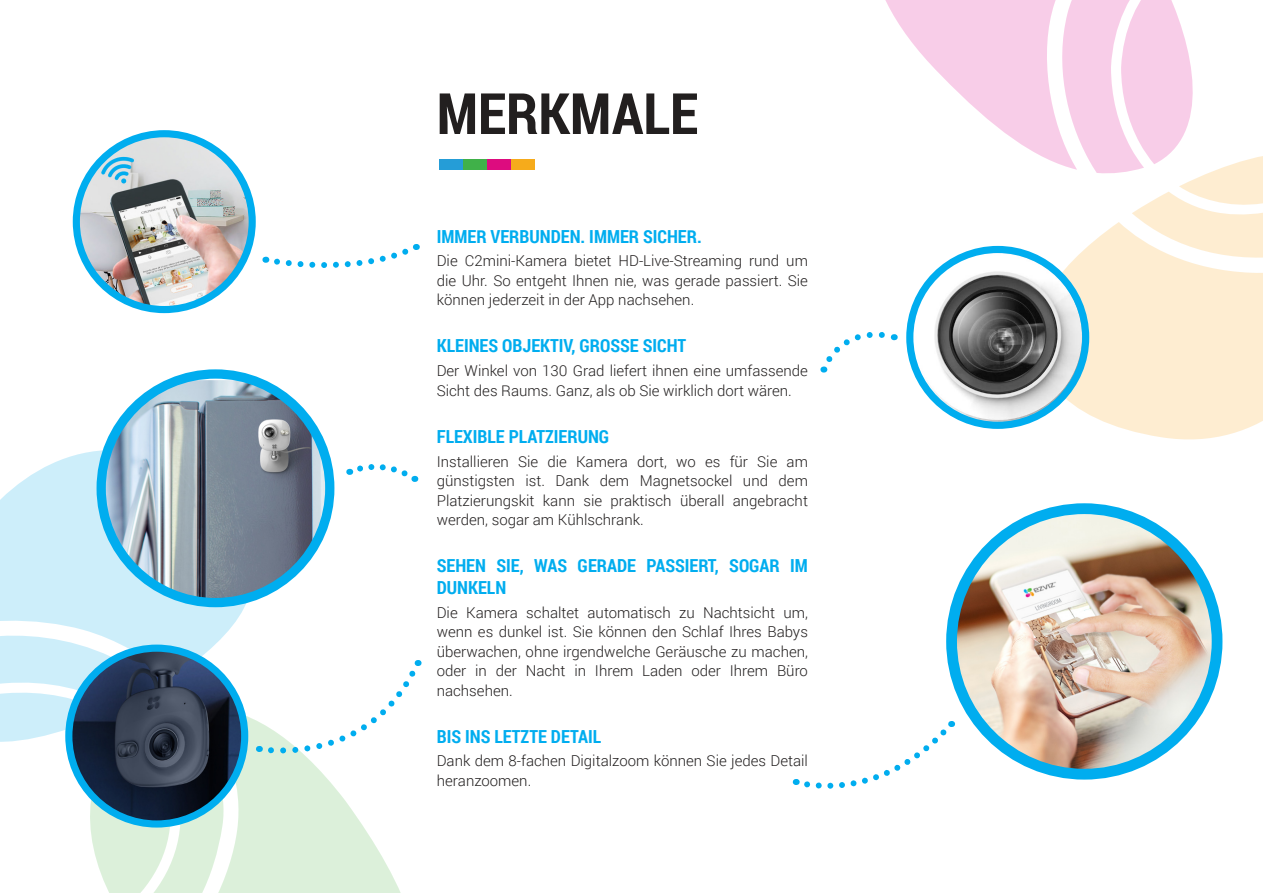
<style>
.page{position:relative;width:1263px;height:893px;background:#fff}
.page>*{position:absolute;margin:0;border:0;box-sizing:border-box;transform-origin:0 0}
.t1{font:700 57px "Roboto Condensed";color:#221f1f}
.t2{font:700 18px/21.6px "Roboto Condensed";color:#00adef}
.t3{font:300 15px/19.5px "Roboto";color:#221f1f;text-align:justify}
</style>
<div class="page">
<svg style="left:1016px;top:247px;width:247px;height:193px;background:#faeed6"></svg>
<svg style="left:885px;top:0;width:170px;height:163px;fill:#f8cde8"></svg>
<svg style="left:1055px;top:0;width:208px;height:265px"></svg>
<svg style="left:228px;top:706px;width:173px;height:187px;fill:#dcf0da"></svg>
<svg style="left:0;top:678px;width:228px;height:215px"></svg>
<svg style="left:0;top:450px;width:247px;height:228px;fill:#cdeefa"></svg>
<img style="left:76px;top:134px;width:176px;height:176px;border-radius:88px">
<div style="left:73px;top:130px;width:183px;height:183px;border:7px solid #00adef;border-radius:50%"></div>
<img style="left:910px;top:249px;width:176px;height:176px;border-radius:88px">
<div style="left:906px;top:246px;width:183px;height:183px;border:7px solid #00adef;border-radius:50%"></div>
<img style="left:69px;top:648px;width:176px;height:176px;border-radius:88px">
<div style="left:65px;top:645px;width:183px;height:182px;border:7px solid #00adef;border-radius:50%"></div>
<img style="left:101px;top:380px;width:229px;height:223px">
<div style="left:97px;top:369px;width:237px;height:238px;border:9px solid #00adef;border-radius:50%"></div>
<img style="left:951px;top:509px;width:266px;height:265px;border-radius:133px">
<div style="left:946px;top:503px;width:276px;height:277px;border:11px solid #00adef;border-radius:50%"></div>
<svg style="left:265px;top:244px;width:153px;height:24px"></svg>
<svg style="left:820px;top:332px;width:65px;height:41px"></svg>
<svg style="left:796px;top:721px;width:160px;height:68px"></svg>
<svg style="left:349px;top:464px;width:69px;height:18px"></svg>
<svg style="left:259px;top:660px;width:163px;height:96px"></svg>
<div style="left:439px;top:160px;width:24px;height:10px;background:#259dd7"></div>
<div style="left:463px;top:160px;width:24px;height:10px;background:#40b149"></div>
<div style="left:487px;top:160px;width:24px;height:10px;background:#dd0c7f"></div>
<div style="left:511px;top:160px;width:24px;height:10px;background:#f6ab1b"></div>
<h1 class="t1" style="left:437px;top:90px;width:263px">MERKMALE</h1>
<p class="t2" style="left:437px;top:227px;width:267px">IMMER VERBUNDEN. IMMER SICHER.</p>
<p class="t3" style="left:437px;top:252px;width:373px">Die C2mini-Kamera bietet HD-Live-Streaming rund um die Uhr. So entgeht Ihnen nie, was gerade passiert. Sie können jederzeit in der App nachsehen.</p>
<p class="t2" style="left:437px;top:337px;width:251px">KLEINES OBJEKTIV, GROSSE SICHT</p>
<p class="t3" style="left:437px;top:362px;width:373px">Der Winkel von 130 Grad liefert ihnen eine umfassende<br>Sicht des Raums. Ganz, als ob Sie wirklich dort wären.</p>
<p class="t2" style="left:437px;top:427px;width:174px">FLEXIBLE PLATZIERUNG</p>
<p class="t3" style="left:437px;top:453px;width:373px">Installieren Sie die Kamera dort, wo es für Sie am günstigsten ist. Dank dem Magnetsockel und dem Platzierungskit kann sie praktisch überall angebracht werden, sogar am Kühlschrank.</p>
<p class="t2" style="left:437px;top:556px;width:373px">SEHEN SIE, WAS GERADE PASSIERT, SOGAR IM<br>DUNKELN</p>
<p class="t3" style="left:437px;top:604px;width:373px">Die Kamera schaltet automatisch zu Nachtsicht um, wenn es dunkel ist. Sie können den Schlaf Ihres Babys überwachen, ohne irgendwelche Geräusche zu machen, oder in der Nacht in Ihrem Laden oder Ihrem Büro nachsehen.</p>
<p class="t2" style="left:437px;top:727px;width:166px">BIS INS LETZTE DETAIL</p>
<p class="t3" style="left:437px;top:752px;width:373px">Dank dem 8-fachen Digitalzoom können Sie jedes Detail heranzoomen.</p>
</div>
